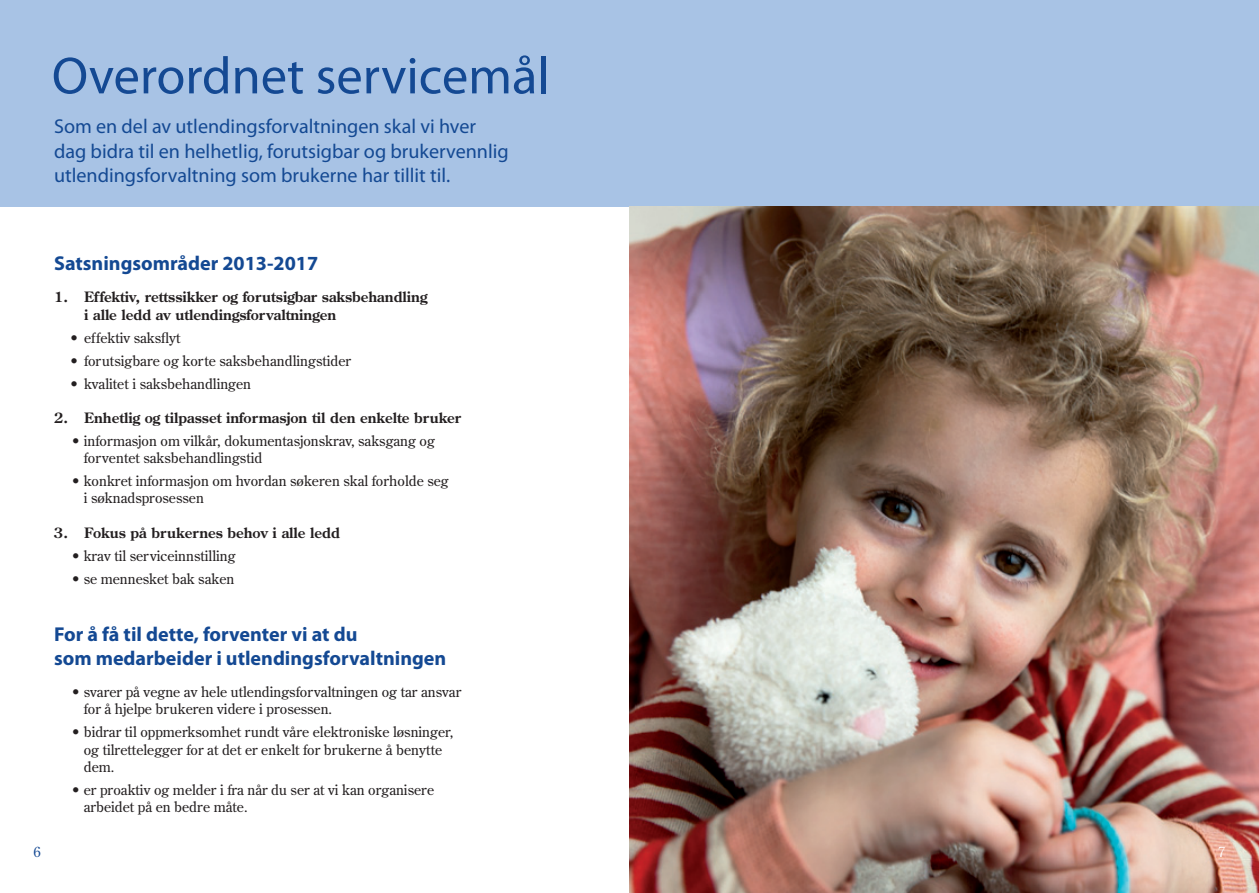
<style>
.page{position:relative;width:1259px;height:893px;background:#fff}
.page>*{position:absolute;margin:0;border:0;box-sizing:border-box;transform-origin:0 0}
.t1{font:52.5px "Myriad Pro";color:#144993}
.t2{font:20.1px/24.2px "Myriad Pro";color:#144993}
.t3{font:700 20.1px/24.2px "Myriad Pro";color:#144993}
.t4{font:14.25px/17.1px "Century Old Style Std";color:#231f20}
.t5{font:700 14.25px/17.1px "Century Old Style Std";color:#231f20}
.t6{font:14.25px "Century Old Style Std";color:#144993}
.t7{font:14.25px "Century Old Style Std";color:#fff}
</style>
<div class="page">
<div style="left:0;top:0;width:1259px;height:207px;background:#a8c3e5"></div>
<img style="left:629px;top:207px;width:630px;height:686px">
<h1 class="t1" style="left:52px;top:47px;width:499px">Overordnet servicemål</h1>
<h2 class="t2" style="left:54px;top:115px;width:456px">Som en del av utlendingsforvaltningen skal vi hver dag bidra til en helhetlig, forutsigbar og brukervennlig utlendingsforvaltning som brukerne har tillit til.</h2>
<h2 class="t3" style="left:54px;top:251px;width:266px">Satsningsområder 2013-2017</h2>
<p class="t5" style="left:84px;top:288px;width:345px;text-indent:-30px">1. Effektiv, rettssikker og forutsigbar saksbehandling i alle ledd av utlendingsforvaltningen</p>
<p class="t4" style="left:70px;top:329px;width:113px">• effektiv saksflyt</p>
<p class="t4" style="left:70px;top:352px;width:283px">• forutsigbare og korte saksbehandlingstider</p>
<p class="t4" style="left:70px;top:375px;width:183px">• kvalitet i saksbehandlingen</p>
<p class="t5" style="left:54px;top:409px;width:408px">2. Enhetlig og tilpasset informasjon til den enkelte bruker</p>
<p class="t4" style="left:84px;top:432px;width:353px;text-indent:-13px">• informasjon om vilkår, dokumentasjonskrav, saksgang og forventet saksbehandlingstid</p>
<p class="t4" style="left:84px;top:472px;width:366px;text-indent:-13px">• konkret informasjon om hvordan søkeren skal forholde seg i søknadsprosessen</p>
<p class="t5" style="left:54px;top:524px;width:287px">3. Fokus på brukernes behov i alle ledd</p>
<p class="t4" style="left:71px;top:547px;width:166px">• krav til serviceinnstilling</p>
<p class="t4" style="left:71px;top:570px;width:165px">• se mennesket bak saken</p>
<p class="t6" style="left:34px;top:843px;width:9px">6</p>
<h2 class="t3" style="left:54px;top:621px;width:394px">For å få til dette, forventer vi at du<br>som medarbeider i utlendingsforvaltningen</h2>
<p class="t4" style="left:84px;top:683px;width:379px;text-indent:-13px">• svarer på vegne av hele utlendingsforvaltningen og tar ansvar for å hjelpe brukeren videre i prosessen.</p>
<p class="t4" style="left:84px;top:723px;width:371px;text-indent:-13px">• bidrar til oppmerksomhet rundt våre elektroniske løsninger, og tilrettelegger for at det er enkelt for brukerne å benytte dem.</p>
<p class="t4" style="left:84px;top:781px;width:352px;text-indent:-13px">• er proaktiv og melder i fra når du ser at vi kan organisere arbeidet på en bedre måte.</p>
<p class="t7" style="left:1218px;top:843px;width:9px">7</p>
</div>
